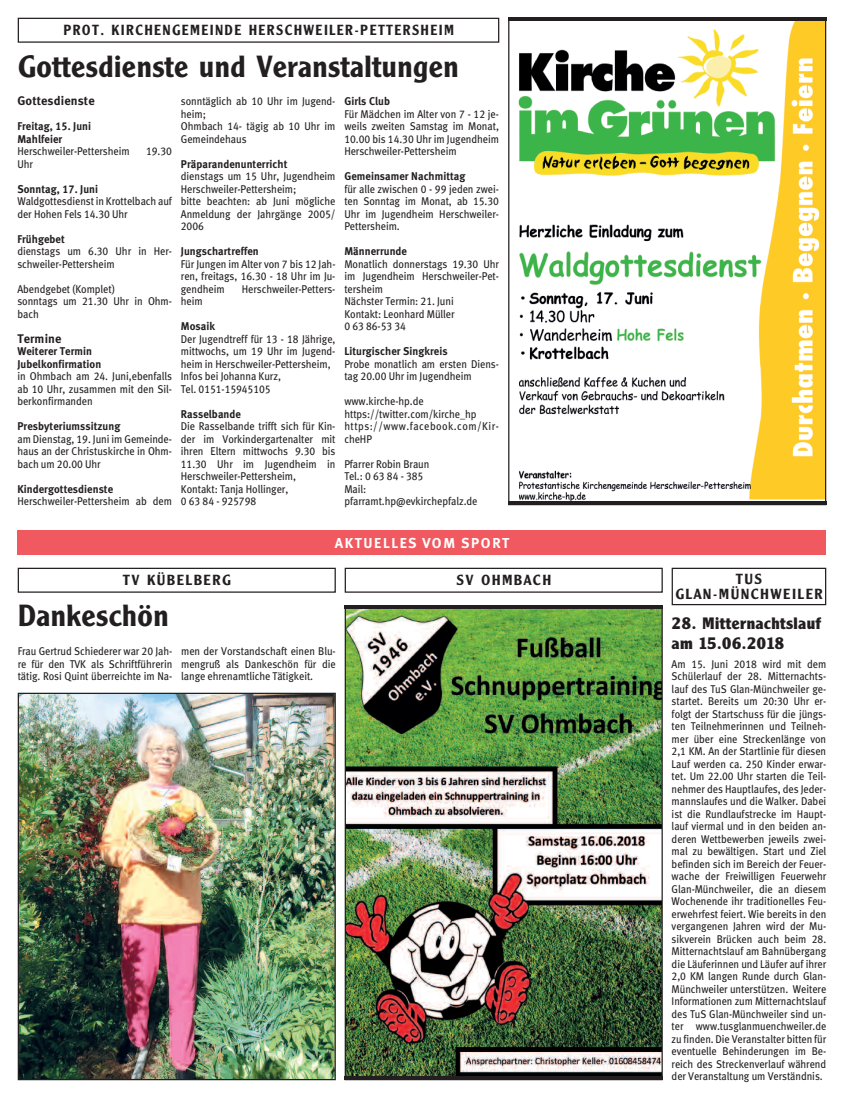
<style>
.page{position:relative;width:844px;height:1102px;background:#fff}
.page>*{position:absolute;margin:0;border:0;box-sizing:border-box;transform-origin:0 0}
.t1{font:600 30px "M Clearface Gothic";letter-spacing:.01em;color:#231f20}
.t2{font:700 16.25px/20px "M Clearface Gothic";letter-spacing:.01em;color:#231f20}
.t3{font:600 14.38px "M Clearface Gothic";letter-spacing:.115em;color:#231f20;scale:.95 1}
.t4{font:600 14.38px/15.8px "M Clearface Gothic";letter-spacing:.115em;color:#231f20;text-align:center}
.t5{font:14.38px "Meta Bold LF";letter-spacing:.11em;color:#fff}
.t6{font:12.5px "Meta Bold LF";letter-spacing:.01em;color:#231f20}
.t7{font:11.25px/12.5px "Meta Book LF";letter-spacing:-.005em;color:#231f20;scale:.92 1}
.t8{font:11.25px/12.5px "Meta Bold LF";letter-spacing:.005em;color:#231f20;scale:.96 1}
</style>
<div class="page">
<div style="left:18px;top:18px;width:481px;height:25px;border:1px solid #231f20"></div>
<img style="left:510px;top:21px;width:314px;height:481px">
<div style="left:18px;top:530px;width:808px;height:25px;background:#f0595f"></div>
<div style="left:18px;top:568px;width:318px;height:25px;border:1px solid #231f20"></div>
<img style="left:20px;top:695px;width:314px;height:383px">
<div style="left:18px;top:693px;width:318px;height:387px;border:1px solid #231f20"></div>
<div style="left:345px;top:568px;width:318px;height:25px;border:1px solid #231f20"></div>
<img style="left:347px;top:609px;width:314px;height:468px">
<div style="left:672px;top:568px;width:154px;height:37px;border:1px solid #231f20"></div>
<hr style="left:508px;top:18px;width:318px;height:3px;background:#231f20">
<hr style="left:508px;top:502px;width:318px;height:3px;background:#231f20">
<hr style="left:345px;top:605px;width:318px;height:4px;background:#231f20">
<hr style="left:345px;top:1077px;width:318px;height:3px;background:#231f20">
<p class="t3" style="left:63px;top:25px;width:412px">PROT. KIRCHENGEMEINDE HERSCHWEILER-PETTERSHEIM</p>
<h1 class="t1" style="left:18px;top:55px;width:442px">Gottesdienste und Veranstaltungen</h1>
<p class="t6" style="left:17px;top:96px;width:79px">Gottesdienste</p>
<p class="t8" style="left:17px;top:121px;width:78px">Freitag, 15. Juni<br>Mahlfeier</p>
<p class="t7" style="left:17px;top:146px;width:124px">Herschweiler-Pettersheim</p>
<p class="t7" style="left:146px;top:146px;width:30px">19.30</p>
<p class="t7" style="left:17px;top:159px;width:18px">Uhr</p>
<p class="t8" style="left:17px;top:184px;width:86px">Sonntag, 17. Juni</p>
<p class="t7" style="left:17px;top:196px;width:170px">Waldgottesdienst in Krottelbach auf der Hohen Fels 14.30 Uhr</p>
<p class="t8" style="left:17px;top:234px;width:51px">Frühgebet</p>
<p class="t7" style="left:17px;top:246px;width:169px">dienstags um 6.30 Uhr in Her&shy;schweiler-Pettersheim</p>
<p class="t7" style="left:17px;top:284px;width:169px">Abendgebet (Komplet)<br>sonntags um 21.30 Uhr in Ohm&shy;bach</p>
<p class="t6" style="left:17px;top:334px;width:46px">Termine</p>
<p class="t8" style="left:17px;top:346px;width:89px">Weiterer Termin<br>Jubelkonfirmation</p>
<p class="t7" style="left:17px;top:371px;width:170px;text-align:justify">in Ohmbach am 24. Juni,ebenfalls ab 10 Uhr, zusammen mit den Sil&shy;berkonfirmanden</p>
<p class="t8" style="left:17px;top:421px;width:109px">Presbyteriumssitzung</p>
<p class="t7" style="left:17px;top:434px;width:169px;text-align:justify">am Dienstag, 19. Juni im Gemeinde&shy;haus an der Christuskirche in Ohm&shy;bach um 20.00 Uhr</p>
<p class="t8" style="left:17px;top:484px;width:101px">Kindergottesdienste</p>
<p class="t7" style="left:17px;top:496px;width:170px">Herschweiler-Pettersheim ab dem</p>
<p class="t8" style="left:344px;top:96px;width:49px">Girls Club</p>
<p class="t7" style="left:344px;top:109px;width:170px;text-align:justify">Für Mädchen im Alter von 7 - 12 je&shy;weils zweiten Samstag im Monat, 10.00 bis 14.30 Uhr im Jugendheim Herschweiler-Pettersheim</p>
<p class="t8" style="left:344px;top:171px;width:128px">Gemeinsamer Nachmittag</p>
<p class="t7" style="left:344px;top:184px;width:170px;text-align:justify">für alle zwischen 0 - 99 jeden zwei&shy;ten Sonntag im Monat, ab 15.30<br>Uhr im Jugendheim Herschweiler-Pettersheim.</p>
<p class="t8" style="left:344px;top:246px;width:67px">Männerrunde</p>
<p class="t7" style="left:344px;top:259px;width:170px">Monatlich donnerstags 19.30 Uhr im Jugendheim Herschweiler-Pet&shy;tersheim<br>Nächster Termin: 21. Juni<br>Kontakt: Leonhard Müller<br>0 63 86-53 34</p>
<p class="t8" style="left:344px;top:346px;width:109px">Liturgischer Singkreis</p>
<p class="t7" style="left:344px;top:359px;width:169px">Probe monatlich am ersten Diens&shy;tag 20.00 Uhr im Jugendheim</p>
<p class="t7" style="left:344px;top:396px;width:169px">www.kirche-hp.de https://twitter.com/kirche_hp https://www.facebook.com/Kir&shy;cheHP</p>
<p class="t7" style="left:344px;top:459px;width:146px">Pfarrer Robin Braun<br>Tel.: 0 63 84 - 385<br>Mail: pfarramt.hp@evkirchepfalz.de</p>
<p class="t5" style="left:335px;top:538px;width:176px">AKTUELLES VOM SPORT</p>
<p class="t7" style="left:181px;top:96px;width:170px">sonntäglich ab 10 Uhr im Jugend&shy;heim;<br>Ohmbach 14- tägig ab 10 Uhr im<br>Gemeindehaus</p>
<p class="t8" style="left:181px;top:159px;width:112px">Präparandenunterricht</p>
<p class="t7" style="left:181px;top:171px;width:170px">dienstags um 15 Uhr, Jugendheim<br>Herschweiler-Pettersheim;<br>bitte beachten: ab Juni mögliche<br>Anmeldung der Jahrgänge 2005/<br>2006</p>
<p class="t8" style="left:181px;top:246px;width:83px">Jungschartreffen</p>
<p class="t7" style="left:181px;top:259px;width:170px;text-align:justify">Für Jungen im Alter von 7 bis 12 Jah&shy;ren, freitags, 16.30 - 18 Uhr im Ju&shy;gendheim</p>
<p class="t7" style="left:242px;top:284px;width:103px">Herschweiler-Petters-</p>
<p class="t7" style="left:181px;top:296px;width:25px">heim</p>
<p class="t8" style="left:181px;top:321px;width:37px">Mosaik</p>
<p class="t7" style="left:181px;top:334px;width:170px">Der Jugendtreff für 13 - 18 Jährige, mittwochs, um 19 Uhr im Jugend&shy;heim in Herschweiler-Pettersheim,<br>Infos bei Johanna Kurz,<br>Tel. 0151-15945105</p>
<p class="t8" style="left:181px;top:409px;width:64px">Rasselbande</p>
<p class="t7" style="left:181px;top:421px;width:170px">Die Rasselbande trifft sich für Kin&shy;der im Vorkindergartenalter mit ihren Eltern mittwochs 9.30 bis<br>11.30 Uhr im Jugendheim in<br>Herschweiler-Pettersheim,<br>Kontakt: Tanja Hollinger,<br>0 63 84 - 925798</p>
<p class="t4" style="left:123px;top:574px;width:109px">TV KÜBELBERG</p>
<h1 class="t1" style="left:18px;top:605px;width:152px">Dankeschön</h1>
<p class="t7" style="left:18px;top:646px;width:170px;text-align:justify">Frau Gertrud Schiederer war 20 Jah&shy;re für den TVK als Schriftführerin tätig. Rosi Quint überreichte im Na-</p>
<p class="t7" style="left:181px;top:646px;width:170px;text-align:justify">men der Vorstandschaft einen Blu&shy;mengruß als Dankeschön für die lange ehrenamtliche Tätigkeit.</p>
<p class="t4" style="left:456px;top:574px;width:96px">SV OHMBACH</p>
<p class="t4" style="left:675px;top:572px;width:149px">TUS<br>GLAN-MÜNCHWEILER</p>
<h2 class="t2" style="left:672px;top:615px;width:151px">28. Mitternachtslauf am 15.06.2018</h2>
<p class="t7" style="left:672px;top:659px;width:170px;text-align:justify">Am 15. Juni 2018 wird mit dem Schülerlauf der 28. Mitternachts&shy;lauf des TuS Glan-Münchweiler ge&shy;startet. Bereits um 20:30 Uhr er&shy;folgt der Startschuss für die jüngs&shy;ten Teilnehmerinnen und Teilneh&shy;mer über eine Streckenlänge von 2,1 KM. An der Startlinie für diesen Lauf werden ca. 250 Kinder erwar&shy;tet. Um 22.00 Uhr starten die Teil&shy;nehmer des Hauptlaufes, des Jeder&shy;mannslaufes und die Walker. Dabei ist die Rundlaufstrecke im Haupt&shy;lauf viermal und in den beiden an&shy;deren Wettbewerben jeweils zwei&shy;mal zu bewältigen. Start und Ziel befinden sich im Bereich der Feuer&shy;wache der Freiwilligen Feuerwehr Glan-Münchweiler, die an diesem Wochenende ihr traditionelles Feu&shy;erwehrfest feiert. Wie bereits in den vergangenen Jahren wird der Mu&shy;sikverein Brücken auch beim 28.<br>Mitternachtslauf am Bahnübergang die Läuferinnen und Läufer auf ihrer 2,0 KM langen Runde durch Glan-Münchweiler unterstützen. Weitere Informationen zum Mitternachtslauf des TuS Glan-Münchweiler sind un&shy;ter www.tusglanmuenchweiler.de zu finden. Die Veranstalter bitten für eventuelle Behinderungen im Be&shy;reich des Streckenverlauf während der Veranstaltung um Verständnis.</p>
</div>
